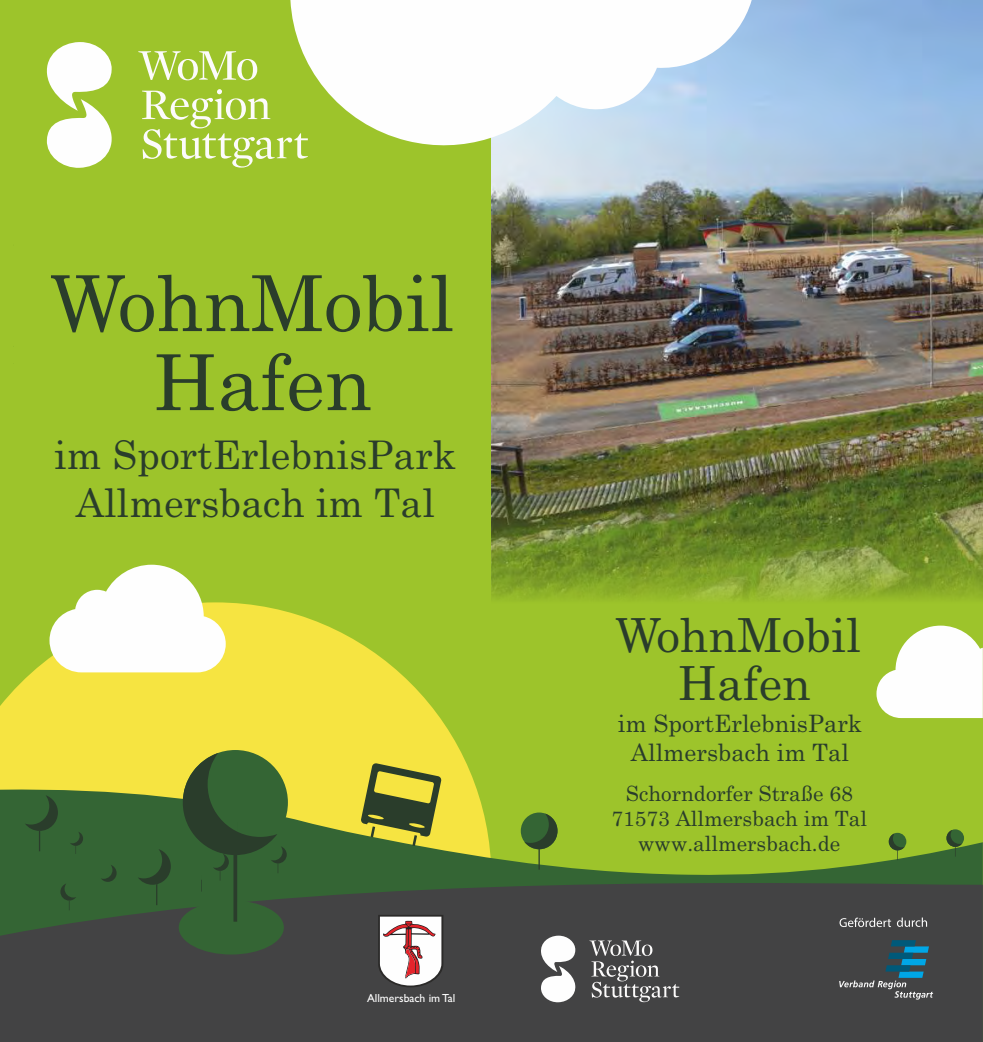
<style>
.page{position:relative;width:983px;height:1042px;background:#fff}
.page>*{position:absolute;margin:0;border:0;box-sizing:border-box;transform-origin:0 0}
.t1{font:77.17px/79.1px "Century Schoolbook";color:#2a3d2b;text-align:center}
.t2{font:46.9px/47.9px "Century Schoolbook";color:#2a3d2b;text-align:center}
.t3{font:39.38px/47.2px "Century Schoolbook";color:#2a3d2b;text-align:center}
.t4{font:23.97px/28.7px "Century Schoolbook";color:#2a3d2b;text-align:center}
.t5{font:21px/25.2px "Century Schoolbook";color:#2a3d2b;text-align:center}
.t6{font:11.72px "Gill Sans";color:#fefefe}
</style>
<div class="page">
<div style="left:0;top:0;width:982px;height:1042px;background:#9dc42b"></div>
<img style="left:491px;top:0;width:491px;height:600px">
<svg style="left:0;top:602px;width:476px;height:186px;fill:#f6e441"></svg>
<svg style="left:46px;top:42px;width:66px;height:126px"></svg>
<svg style="left:142px;top:89px;width:166px;height:79px"></svg>
<svg style="left:138px;top:51px;width:119px;height:29px"></svg>
<svg style="left:49px;top:565px;width:177px;height:107px"></svg>
<svg style="left:876px;top:625px;width:106px;height:93px"></svg>
<svg style="left:0;top:788px;width:982px;height:90px"></svg>
<svg style="left:0;top:878px;width:982px;height:164px;background:#414642"></svg>
<div style="left:68px;top:831px;width:15px;height:15px;background:#346534;border-radius:50%"></div>
<svg style="left:70px;top:831px;width:13px;height:23px"></svg>
<div style="left:179px;top:900px;width:105px;height:54px;background:#346534;border-radius:50%"></div>
<svg style="left:360px;top:763px;width:81px;height:83px;background:#929436"></svg>
<div style="left:99px;top:864px;width:18px;height:18px;background:#346534;border-radius:50%"></div>
<svg style="left:101px;top:865px;width:16px;height:17px"></svg>
<div style="left:60px;top:883px;width:18px;height:17px;background:#346534;border-radius:50%"></div>
<svg style="left:60px;top:883px;width:16px;height:27px"></svg>
<svg style="left:183px;top:753px;width:104px;height:168px;background:#3c6233"></svg>
<div style="left:21px;top:794px;width:37px;height:37px;background:#346534;border-radius:50%"></div>
<svg style="left:25px;top:795px;width:33px;height:56px"></svg>
<svg style="left:290px;top:0;width:461px;height:155px;background:#e4eee5"></svg>
<svg style="left:378px;top:915px;width:65px;height:72px;background:#cdbbbc"></svg>
<svg style="left:540px;top:935px;width:36px;height:67px;background:#bebebf"></svg>
<svg style="left:589px;top:940px;width:90px;height:62px;background:#636364"></svg>
<div style="left:134px;top:848px;width:37px;height:37px;background:#346534;border-radius:50%"></div>
<svg style="left:138px;top:849px;width:33px;height:56px"></svg>
<svg style="left:839px;top:917px;width:51px;height:10px"></svg>
<svg style="left:896px;top:917px;width:30px;height:10px"></svg>
<svg style="left:839px;top:940px;width:93px;height:59px;background:#41555e"></svg>
<svg style="left:520px;top:812px;width:37px;height:37px"></svg>
<svg style="left:524px;top:813px;width:33px;height:56px"></svg>
<svg style="left:946px;top:830px;width:16px;height:26px"></svg>
<div style="left:888px;top:833px;width:18px;height:17px;background:#346534;border-radius:50%"></div>
<svg style="left:888px;top:833px;width:16px;height:27px"></svg>
<h1 class="t1" style="left:50px;top:270px;width:406px">WohnMobil<br>Hafen</h1>
<h3 class="t3" style="left:54px;top:435px;width:403px">im SportErlebnisPark<br>Allmersbach im Tal</h3>
<p class="t6" style="left:367px;top:993px;width:90px">Allmersbach im Tal</p>
<h2 class="t2" style="left:615px;top:615px;width:247px">WohnMobil<br>Hafen</h2>
<p class="t4" style="left:617px;top:711px;width:246px">im SportErlebnisPark<br>Allmersbach im Tal</p>
<p class="t5" style="left:611px;top:782px;width:257px">Schorndorfer Straße 68<br>71573 Allmersbach im Tal www.allmersbach.de</p>
</div>
